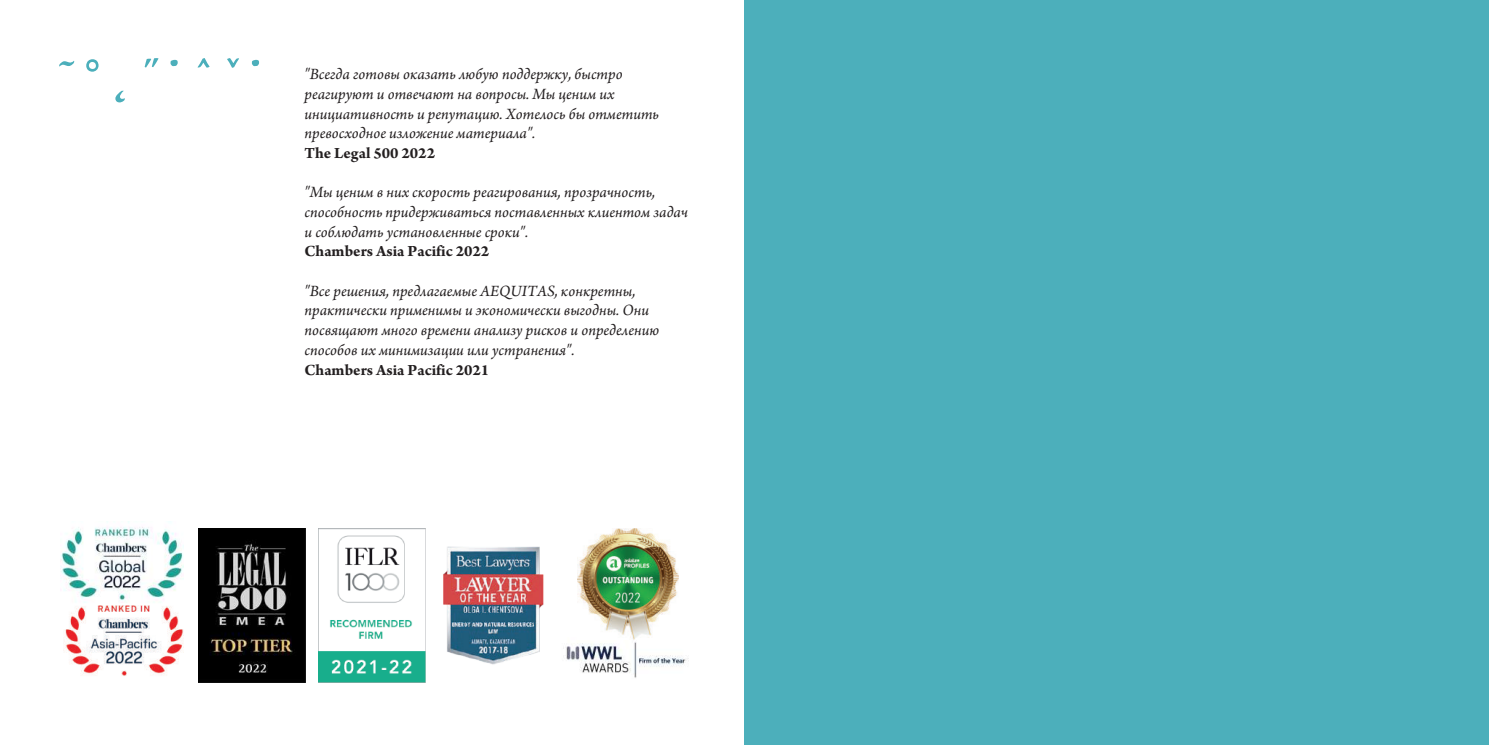
<style>
.page{position:relative;width:1489px;height:745px;background:#fff}
.page>*{position:absolute;margin:0;border:0;box-sizing:border-box;transform-origin:0 0}
.t1{font:700 52.5px "Arno Pro";color:#4cafbb}
.t2{font:italic 16.5px/19.6px "Arno Pro";color:#231f20}
.t3{font:700 16.5px "Arno Pro";color:#231f20}
</style>
<div class="page">
<div style="left:744px;top:0;width:744px;height:744px;background:#4cafbb"></div>
<img style="left:563px;top:639px;width:126px;height:39px">
<img style="left:443px;top:546px;width:101px;height:118px">
<img style="left:199px;top:528px;width:106px;height:153px">
<img style="left:318px;top:528px;width:107px;height:153px">
<img style="left:577px;top:528px;width:101px;height:111px">
<img style="left:63px;top:605px;width:120px;height:71px">
<img style="left:60px;top:521px;width:123px;height:82px">
<h1 class="t1" style="left:56px;top:45px;width:211px">˜°˛˝˙ˆˇ˙</h1>
<p class="t2" style="left:304px;top:65px;width:356px">"Всегда готовы оказать любую поддержку, быстро реагируют и отвечают на вопросы. Мы ценим их инициативность и репутацию. Хотелось бы отметить превосходное изложение материала".</p>
<p class="t3" style="left:304px;top:143px;width:132px">The Legal 500 2022</p>
<p class="t2" style="left:304px;top:183px;width:385px">"Мы ценим в них скорость реагирования, прозрачность, способность придерживаться поставленных клиентом задач и соблюдать установленные сроки".</p>
<p class="t3" style="left:304px;top:242px;width:186px">Chambers Asia Pacific 2022</p>
<p class="t2" style="left:304px;top:282px;width:356px">"Все решения, предлагаемые AEQUITAS, конкретны, практически применимы и экономически выгодны. Они посвящают много времени анализу рисков и определению способов их минимизации или устранения".</p>
<p class="t3" style="left:304px;top:360px;width:186px">Chambers Asia Pacific 2021</p>
</div>
